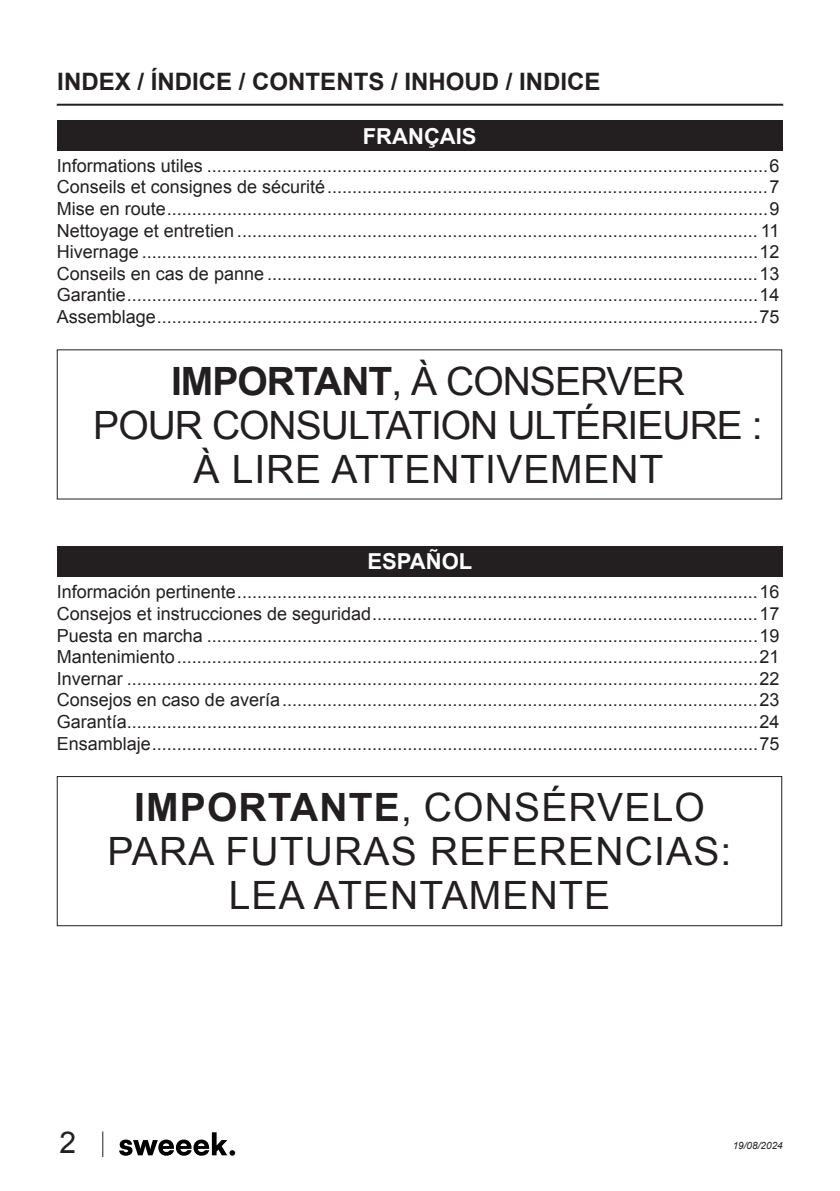
<style>
.page{position:relative;width:840px;height:1191px;background:#fff}
.page>*{position:absolute;margin:0;border:0;box-sizing:border-box;transform-origin:0 0}
.t1{font:39px/44px "Arial";letter-spacing:-.025em;color:#231f20;text-align:center}
.t2{font:39px/44px "Arial";letter-spacing:.02em;color:#231f20;text-align:center}
.t3{font:30px "Arial";color:#231f20}
.TITRE{font:700 24px "Arial";color:#231f20}
.t4{font:700 22px "Arial";color:#fff}
.TITRE-TDM-9PT{font:18px "Arial";color:#231f20}
.t5{font:italic 10px "Arial";color:#231f20}
.s1{font-weight:700}
</style>
<div class="page">
<svg style="left:102px;top:1131px;width:1px;height:26px"></svg>
<svg style="left:119px;top:1132px;width:116px;height:23px"></svg>
<div style="left:57px;top:120px;width:725px;height:31px;background:#231f20"></div>
<div style="left:57px;top:546px;width:725px;height:31px;background:#231f20"></div>
<div style="left:57px;top:776px;width:724px;height:150px;border:1px solid #231f20"></div>
<hr style="left:57px;top:104px;width:725px;height:2px;background:#231f20">
<p class="TITRE" style="left:57px;top:65px;width:544px">INDEX / ÍNDICE / CONTENTS / INHOUD / INDICE</p>
<p class="t4" style="left:362px;top:122px;width:115px">FRANÇAIS</p>
<p class="TITRE-TDM-9PT" style="left:57px;top:154px;width:723px">Informations utiles ................................................................................................................6</p>
<p class="TITRE-TDM-9PT" style="left:57px;top:175px;width:723px">Conseils et consignes de sécurité........................................................................................7</p>
<p class="TITRE-TDM-9PT" style="left:57px;top:197px;width:723px">Mise en route........................................................................................................................9</p>
<p class="TITRE-TDM-9PT" style="left:57px;top:218px;width:723px">Nettoyage et entretien ........................................................................................................ 11</p>
<p class="TITRE-TDM-9PT" style="left:57px;top:240px;width:723px">Hivernage ...........................................................................................................................12</p>
<p class="TITRE-TDM-9PT" style="left:57px;top:262px;width:723px">Conseils en cas de panne ..................................................................................................13</p>
<p class="TITRE-TDM-9PT" style="left:57px;top:283px;width:723px">Garantie..............................................................................................................................14</p>
<p class="TITRE-TDM-9PT" style="left:57px;top:305px;width:723px">Assemblage........................................................................................................................75</p>
<p class="t1" style="left:93px;top:359px;width:670px"><span class="s1">IMPORTANT</span>, À CONSERVER<br>POUR CONSULTATION ULTÉRIEURE :<br>À LIRE ATTENTIVEMENT</p>
<p class="t4" style="left:367px;top:547px;width:106px">ESPAÑOL</p>
<p class="TITRE-TDM-9PT" style="left:57px;top:580px;width:723px">Información pertinente........................................................................................................16</p>
<p class="TITRE-TDM-9PT" style="left:57px;top:602px;width:723px">Consejos et instrucciones de seguridad.............................................................................17</p>
<p class="TITRE-TDM-9PT" style="left:57px;top:623px;width:723px">Puesta en marcha ..............................................................................................................19</p>
<p class="TITRE-TDM-9PT" style="left:57px;top:645px;width:723px">Mantenimiento....................................................................................................................21</p>
<p class="TITRE-TDM-9PT" style="left:57px;top:666px;width:723px">Invernar ..............................................................................................................................22</p>
<p class="TITRE-TDM-9PT" style="left:57px;top:688px;width:723px">Consejos en caso de avería...............................................................................................23</p>
<p class="TITRE-TDM-9PT" style="left:57px;top:710px;width:723px">Garantía..............................................................................................................................24</p>
<p class="TITRE-TDM-9PT" style="left:57px;top:731px;width:723px">Ensamblaje.........................................................................................................................75</p>
<p class="t2" style="left:107px;top:786px;width:625px"><span class="s1">IMPORTANTE</span>, CONSÉRVELO<br>PARA FUTURAS REFERENCIAS:</p>
<p class="t2" style="left:228px;top:874px;width:383px">LEA ATENTAMENTE</p>
<h2 class="t3" style="left:60px;top:1123px;width:18px">2</h2>
<p class="t5" style="left:732px;top:1138px;width:52px">19/08/2024</p>
</div>
